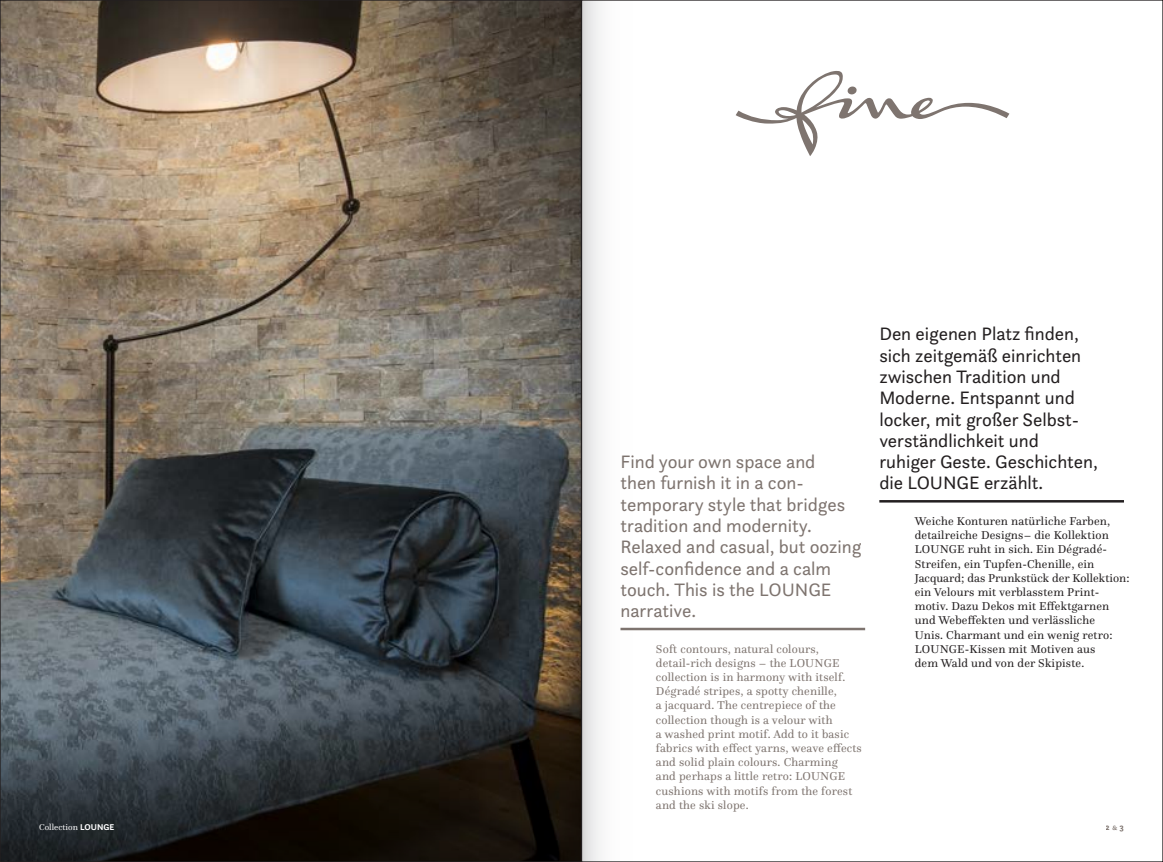
<style>
.page{position:relative;width:1163px;height:862px;background:#fff}
.page>*{position:absolute;margin:0;border:0;box-sizing:border-box;transform-origin:0 0}
.t1{font:18.75px/21.2px "Questa Sans";letter-spacing:-.005em;color:#231f20}
.t2{font:18.75px/21.2px "Questa Sans";letter-spacing:-.005em;color:#7e746f}
.t3{font:11.88px/14.1px "Questa";letter-spacing:.015em;color:#7e746f}
.t4{font:11.88px/14.1px "Questa";letter-spacing:.015em;color:#231f20}
.t5{font:8.75px "Questa";letter-spacing:.005em;color:#fff}
.t6{font:700 8.75px "Questa Sans";color:#7e746f}
.s1{font-family:"Questa Sans";font-weight:700}
.s2{font-weight:400}
</style>
<div class="page">
<img style="left:2px;top:2px;width:508px;height:707px">
<svg style="left:2px;top:709px;width:508px;height:150px;background:#2b2f31"></svg>
<svg style="left:736px;top:71px;width:273px;height:85px"></svg>
<hr style="left:879px;top:499px;width:244px;height:3px;background:#231f20">
<hr style="left:620px;top:627px;width:245px;height:3px;background:#7e746f">
<svg style="left:583px;top:2px;width:69px;height:857px"></svg>
<svg style="left:510px;top:2px;width:69px;height:857px;background:#49443c"></svg>
<h1 class="t2" style="left:620px;top:450px;width:242px">Find your own space and<br>then furnish it in a con&shy;temporary style that bridges tradition and modernity.<br>Relaxed and casual, but oozing self-confidence and a calm touch. This is the LOUNGE narrative.</h1>
<p class="t3" style="left:656px;top:641px;width:207px">Soft contours, natural colours, detail-rich designs – the LOUNGE collection is in harmony with itself.<br>Dégradé stripes, a spotty chenille,<br>a jacquard. The centrepiece of the collection though is a velour with<br>a washed print motif. Add to it basic fabrics with effect yarns, weave effects and solid plain colours. Charming<br>and perhaps a little retro: LOUNGE cushions with motifs from the forest and the ski slope.</p>
<h1 class="t1" style="left:879px;top:323px;width:220px">Den eigenen Platz finden, sich zeitgemäß einrichten zwischen Tradition und<br>Moderne. Entspannt und locker, mit großer Selbst&shy;verständlichkeit und ruhiger Geste. Geschichten, die LOUNGE erzählt.</h1>
<p class="t4" style="left:914px;top:513px;width:216px">Weiche Konturen natürliche Farben, detailreiche Designs– die Kollektion LOUNGE ruht in sich. Ein Dégradé-Streifen, ein Tupfen-Chenille, ein Jacquard; das Prunkstück der Kollektion: ein Velours mit verblasstem Print&shy;motiv. Dazu Dekos mit Effektgarnen und Webeffekten und verlässliche<br>Unis. Charmant und ein wenig retro:<br>LOUNGE-Kissen mit Motiven aus<br>dem Wald und von der Skipiste.</p>
<p class="t5" style="left:39px;top:820px;width:77px">Collection <span class="s1">LOUNGE</span></p>
<p class="t6" style="left:1105px;top:820px;width:20px">2<span class="s2">&amp;</span> 3</p>
</div>
